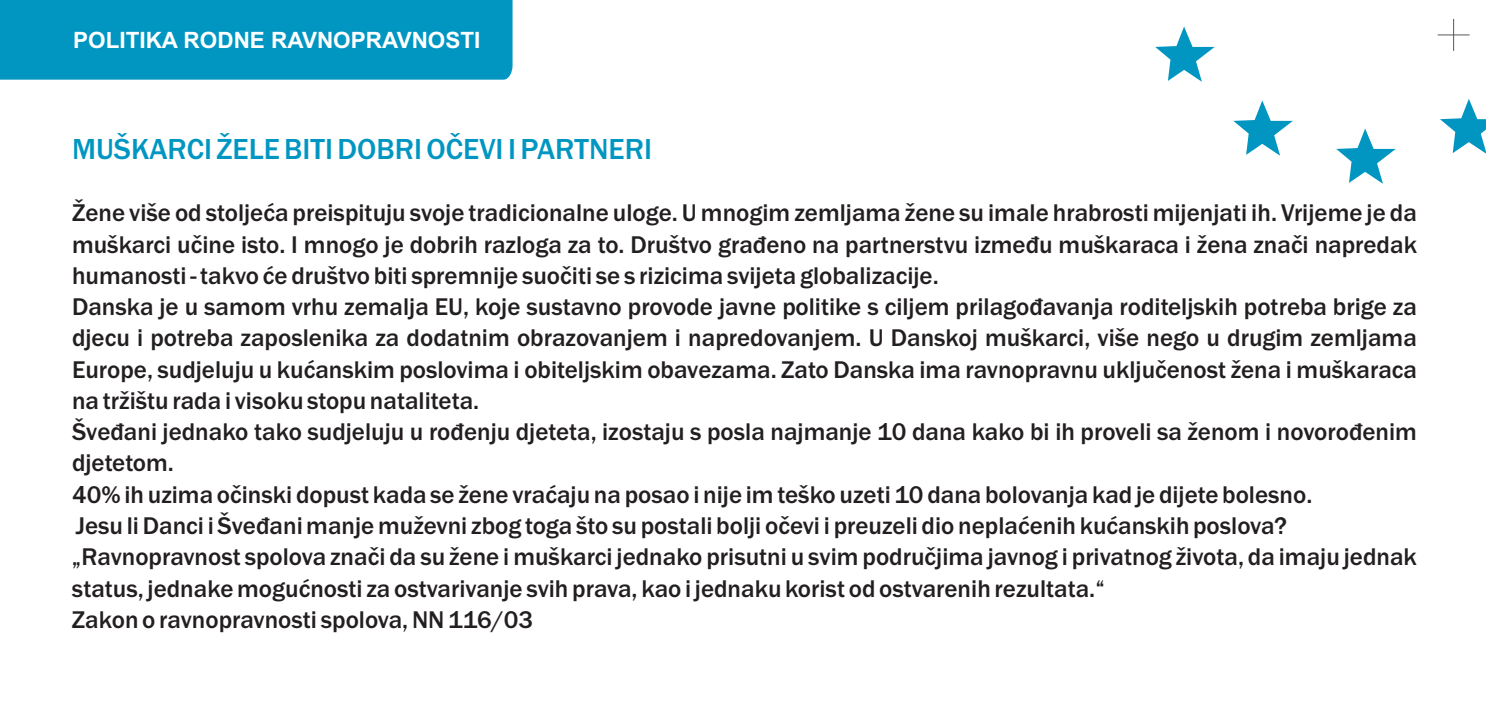
<style>
.page{position:relative;width:1489px;height:709px;background:#fff}
.page>*{position:absolute;margin:0;border:0;box-sizing:border-box;transform-origin:0 0}
.t1{font:500 30px "Franklin Gothic";color:#0096c1}
.t2{font:500 25px/31.2px "Franklin Gothic";color:#231f20}
.t3{font:700 22.5px "Arial";color:#fff}
</style>
<div class="page">
<div style="left:0;top:0;width:512px;height:80px;background:#0096c1"></div>
<hr style="left:1452px;top:19px;width:1px;height:32px;background:#57585a">
<hr style="left:1437px;top:34px;width:32px;height:1px;background:#57585a">
<svg style="left:1440px;top:99px;width:45px;height:54px"></svg>
<svg style="left:1336px;top:128px;width:59px;height:56px"></svg>
<svg style="left:1233px;top:100px;width:59px;height:56px"></svg>
<svg style="left:1155px;top:27px;width:59px;height:55px"></svg>
<p class="t3" style="left:73px;top:31px;width:409px">POLITIKA RODNE RAVNOPRAVNOSTI</p>
<p class="t1" style="left:72px;top:138px;width:581px">MUŠKARCI ŽELE BITI DOBRI OÈEVI I PARTNERI</p>
<p class="t2" style="left:72px;top:199px;width:1346px">Žene više od stoljeæa preispituju svoje tradicionalne uloge. U mnogim zemljama žene su imale hrabrosti mijenjati ih. Vrijeme je da muškarci uèine isto. I mnogo je dobrih razloga za to. Društvo graðeno na partnerstvu izmeðu muškaraca i žena znaèi napredak humanosti - takvo æe društvo biti spremnije suoèiti se s rizicima svijeta globalizacije.<br>Danska je u samom vrhu zemalja EU, koje sustavno provode javne politike s ciljem prilagoðavanja roditeljskih potreba brige za djecu i potreba zaposlenika za dodatnim obrazovanjem i napredovanjem. U Danskoj muškarci, više nego u drugim zemljama Europe, sudjeluju u kuæanskim poslovima i obiteljskim obavezama. Zato Danska ima ravnopravnu ukljuèenost žena i muškaraca na tržištu rada i visoku stopu nataliteta.<br>Šveðani jednako tako sudjeluju u roðenju djeteta, izostaju s posla najmanje 10 dana kako bi ih proveli sa ženom i novoroðenim djetetom.<br>40% ih uzima oèinski dopust kada se žene vraæaju na posao i nije im teško uzeti 10 dana bolovanja kad je dijete bolesno.<br>Jesu li Danci i Šveðani manje muževni zbog toga što su postali bolji oèevi i preuzeli dio neplaæenih kuæanskih poslova? „Ravnopravnost spolova znaèi da su žene i muškarci jednako prisutni u svim podruèjima javnog i privatnog života, da imaju jednak status, jednake moguænosti za ostvarivanje svih prava, kao i jednaku korist od ostvarenih rezultata.“<br>Zakon o ravnopravnosti spolova, NN 116/03</p>
</div>
